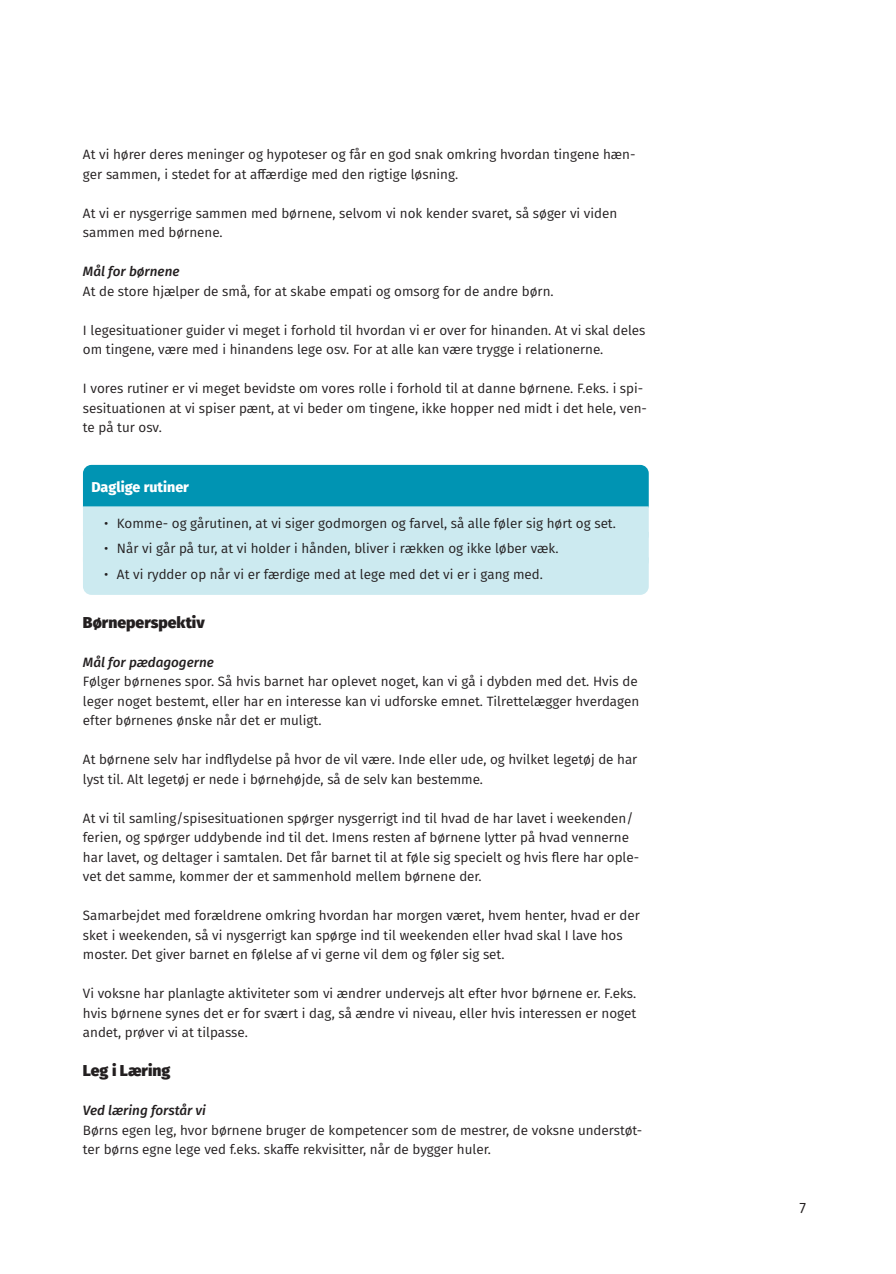
<style>
.page{position:relative;width:896px;height:1274px;background:#fff}
.page>*{position:absolute;margin:0;border:0;box-sizing:border-box;transform-origin:0 0}
._009_ML_NY{font:800 15.75px "Fira Sans";color:#231f20}
.t1{font:15px "Fira Sans";color:#231f20}
._014_ML_-_tjekliste{font:800 14.25px "Fira Sans";color:#fff}
._009_Brød_1_under{font:13.5px/19.5px "Fira Sans";color:#231f20}
._009_Brød{font:13.5px/19.5px "Fira Sans";color:#231f20}
._009_Kurs_ml_u-luft{font:italic 500 13.5px "Fira Sans";color:#231f20}
</style>
<div class="page">
<svg style="left:83px;top:465px;width:565px;height:130px;background:#8bcedc"></svg>
<p class="_009_Brød_1_under" style="left:83px;top:144px;width:554px">At vi hører deres meninger og hypoteser og får en god snak omkring hvordan tingene hæn&shy;ger sammen, i stedet for at affærdige med den rigtige løsning.</p>
<p class="_009_Brød_1_under" style="left:83px;top:203px;width:536px">At vi er nysgerrige sammen med børnene, selvom vi nok kender svaret, så søger vi viden sammen med børnene.</p>
<p class="_009_Kurs_ml_u-luft" style="left:83px;top:261px;width:98px">Mål for børnene</p>
<p class="_009_Brød_1_under" style="left:83px;top:281px;width:471px">At de store hjælper de små, for at skabe empati og omsorg for de andre børn.</p>
<p class="_009_Brød_1_under" style="left:83px;top:320px;width:564px">I legesituationer guider vi meget i forhold til hvordan vi er over for hinanden. At vi skal deles om tingene, være med i hinandens lege osv. For at alle kan være trygge i relationerne.</p>
<p class="_009_Brød" style="left:83px;top:378px;width:565px">I vores rutiner er vi meget bevidste om vores rolle i forhold til at danne børnene. F.eks. i spi&shy;sesituationen at vi spiser pænt, at vi beder om tingene, ikke hopper ned midt i det hele, ven&shy;te på tur osv.</p>
<p class="_014_ML_-_tjekliste" style="left:91px;top:475px;width:99px">Daglige rutiner</p>
<p class="_009_Brød_1_under" style="left:104px;top:512px;width:512px">• Komme- og gårutinen, at vi siger godmorgen og farvel, så alle føler sig hørt og set.</p>
<p class="_009_Brød_1_under" style="left:104px;top:538px;width:454px">• Når vi går på tur, at vi holder i hånden, bliver i rækken og ikke løber væk.</p>
<p class="_009_Brød_1_under" style="left:104px;top:563px;width:439px">• At vi rydder op når vi er færdige med at lege med det vi er i gang med.</p>
<p class="_009_ML_NY" style="left:83px;top:608px;width:123px">Børneperspektiv</p>
<p class="_009_Kurs_ml_u-luft" style="left:83px;top:651px;width:132px">Mål for pædagogerne</p>
<p class="_009_Brød_1_under" style="left:83px;top:671px;width:558px">Følger børnenes spor. Så hvis barnet har oplevet noget, kan vi gå i dybden med det. Hvis de leger noget bestemt, eller har en interesse kan vi udforske emnet. Tilrettelægger hverdagen efter børnenes ønske når det er muligt.</p>
<p class="_009_Brød_1_under" style="left:83px;top:749px;width:556px">At børnene selv har indflydelse på hvor de vil være. Inde eller ude, og hvilket legetøj de har lyst til. Alt legetøj er nede i børnehøjde, så de selv kan bestemme.</p>
<p class="_009_Brød_1_under" style="left:83px;top:807px;width:557px">At vi til samling/spisesituationen spørger nysgerrigt ind til hvad de har lavet i weekenden/ ferien, og spørger uddybende ind til det. Imens resten af børnene lytter på hvad vennerne har lavet, og deltager i samtalen. Det får barnet til at føle sig specielt og hvis flere har ople&shy;vet det samme, kommer der et sammenhold mellem børnene der.</p>
<p class="_009_Brød_1_under" style="left:83px;top:905px;width:558px">Samarbejdet med forældrene omkring hvordan har morgen været, hvem henter, hvad er der sket i weekenden, så vi nysgerrigt kan spørge ind til weekenden eller hvad skal I lave hos moster. Det giver barnet en følelse af vi gerne vil dem og føler sig set.</p>
<p class="_009_Brød" style="left:83px;top:983px;width:555px;text-align:justify">Vi voksne har planlagte aktiviteter som vi ændrer undervejs alt efter hvor børnene er. F.eks. hvis børnene synes det er for svært i dag, så ændre vi niveau, eller hvis interessen er noget andet, prøver vi at tilpasse.</p>
<p class="_009_ML_NY" style="left:83px;top:1056px;width:89px">Leg i Læring</p>
<p class="_009_Kurs_ml_u-luft" style="left:83px;top:1099px;width:125px">Ved læring forstår vi</p>
<p class="_009_Brød_1_under" style="left:83px;top:1119px;width:560px">Børns egen leg, hvor børnene bruger de kompetencer som de mestrer, de voksne understøt&shy;ter børns egne lege ved f.eks. skaffe rekvisitter, når de bygger huler.</p>
<p class="t1" style="left:799px;top:1196px;width:8px">7</p>
</div>
